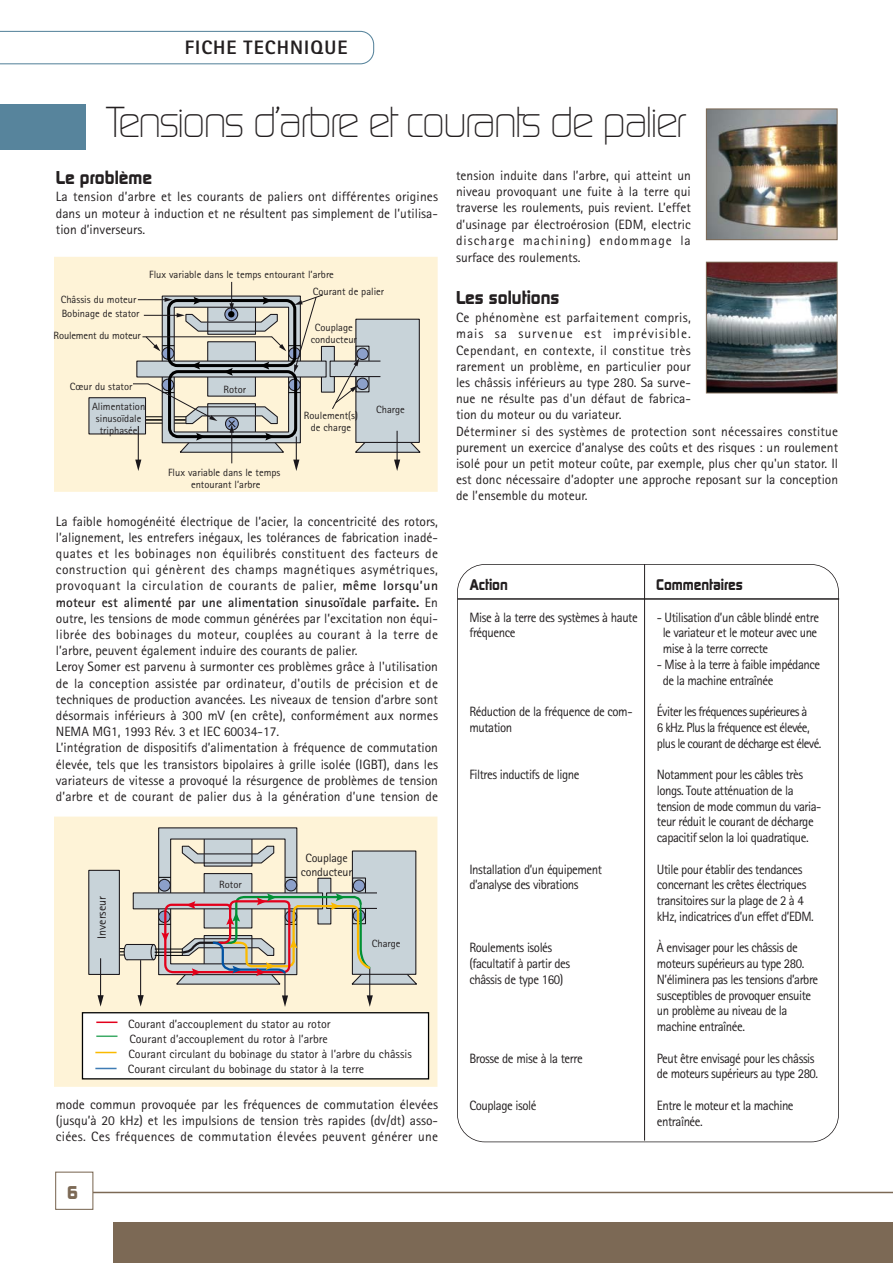
<style>
.page{position:relative;width:893px;height:1263px;background:#fff}
.page>*{position:absolute;margin:0;border:0;box-sizing:border-box;transform-origin:0 0}
.t1{font:300 42px "Digital";letter-spacing:-.055em;color:#231f20;scale:.95 1}
.t2{font:800 19.5px "Rotis Sans Serif";letter-spacing:.055em;color:#231f20}
.t3{font:700 18px "Digital";color:#231f20}
.t4{font:700 18px "Digital";color:#7c6955}
.t5{font:700 15px "Digital";color:#231f20;scale:.95 1}
.t6{font:13.5px/16.2px "Rotis Sans Serif";color:#231f20;text-align:justify}
.t7{font:13.5px/15.8px "Rotis Sans Serif";letter-spacing:-.035em;color:#231f20;scale:.95 1}
.t8{font:13.5px/15.8px "Rotis Sans Serif";letter-spacing:-.05em;color:#231f20;scale:.95 1}
.t9{font:12px/14.9px "Rotis Sans Serif";color:#231f20}
.t10{font:10.5px/12px "Rotis Sans Serif";color:#231f20;text-align:center}
.s1{font-weight:700}
</style>
<div class="page">
<div style="left:113px;top:1223px;width:780px;height:40px;background:#7c6955"></div>
<hr style="left:72px;top:1192px;width:821px;height:1px;background:#7c6955">
<div style="left:56px;top:1173px;width:36px;height:36px;background:#fff"></div>
<div style="left:55px;top:1171px;width:38px;height:39px;border:1px solid #7c6955"></div>
<svg style="left:0;top:31px;width:374px;height:33px"></svg>
<div style="left:0;top:104px;width:85px;height:45px;background:#57849c"></div>
<hr style="left:457px;top:598px;width:382px;height:2px;background:#231f20">
<div style="left:54px;top:816px;width:383px;height:271px;background:#fef3d7"></div>
<svg style="left:120px;top:948px;width:4px;height:7px"></svg>
<div style="left:133px;top:892px;width:190px;height:17px;background:#c8d3d9;border:1px solid #1a171b"></div>
<div style="left:88px;top:870px;width:32px;height:105px;background:#c8d3d9;border:1px solid #1a171b"></div>
<svg style="left:124px;top:944px;width:6px;height:16px"></svg>
<div style="left:126px;top:944px;width:28px;height:16px;background:#c8d3d9;border:1px solid #1a171b"></div>
<svg style="left:151px;top:944px;width:6px;height:16px"></svg>
<div style="left:82px;top:1012px;width:347px;height:67px;background:#fff;border:1px solid #000"></div>
<hr style="left:96px;top:1021px;width:21px;height:2px;background:#e3001c">
<hr style="left:96px;top:1035px;width:21px;height:2px;background:#3eab67">
<svg style="left:95px;top:1052px;width:22px;height:1px"></svg>
<svg style="left:95px;top:1068px;width:22px;height:1px"></svg>
<hr style="left:100px;top:958px;width:1px;height:39px;background:#1a171b">
<svg style="left:98px;top:995px;width:6px;height:12px"></svg>
<hr style="left:140px;top:960px;width:1px;height:37px;background:#1a171b">
<svg style="left:138px;top:995px;width:6px;height:11px"></svg>
<svg style="left:155px;top:827px;width:264px;height:180px;background:#d5d1c5"></svg>
<div style="left:55px;top:257px;width:383px;height:235px;background:#fef3d7"></div>
<svg style="left:353px;top:441px;width:69px;height:12px"></svg>
<svg style="left:321px;top:346px;width:14px;height:47px"></svg>
<div style="left:88px;top:397px;width:58px;height:37px;background:#c8d3d9;border:1px solid #1a171b"></div>
<div style="left:355px;top:319px;width:65px;height:124px;background:#c8d3d9;border:1px solid #1a171b"></div>
<svg style="left:356px;top:346px;width:13px;height:46px"></svg>
<div style="left:330px;top:361px;width:51px;height:16px;background:#c8d3d9;border:1px solid #1a171b"></div>
<div style="left:356px;top:348px;width:13px;height:12px;background:#8ca0ca;border:1px solid #1a171b;border-radius:50%"></div>
<div style="left:356px;top:378px;width:13px;height:12px;background:#8ca0ca;border:1px solid #1a171b;border-radius:50%"></div>
<svg style="left:331px;top:358px;width:28px;height:52px"></svg>
<svg style="left:133px;top:282px;width:191px;height:189px;background:#c6c3b7"></svg>
<hr style="left:397px;top:431px;width:1px;height:31px;background:#1a171b">
<svg style="left:394px;top:460px;width:6px;height:11px"></svg>
<img style="left:708px;top:264px;width:128px;height:127px">
<div style="left:706px;top:262px;width:132px;height:131px;border:1px solid #7c6955"></div>
<img style="left:708px;top:110px;width:128px;height:128px">
<div style="left:706px;top:108px;width:132px;height:132px;border:1px solid #7c6955"></div>
<div style="left:457px;top:564px;width:382px;height:578px;border:2px solid #231f20;border-radius:28px"></div>
<hr style="left:644px;top:564px;width:1px;height:576px;background:#231f20">
<h2 class="t2" style="left:185px;top:41px;width:164px">FICHE TECHNIQUE</h2>
<h1 class="t1" style="left:106px;top:106px;width:611px">Tensions d’arbre et courants de palier</h1>
<h3 class="t3" style="left:56px;top:170px;width:98px">Le problème</h3>
<p class="t6" style="left:56px;top:190px;width:384px">La tension d’arbre et les courants de paliers ont différentes origines dans un moteur à induction et ne résultent pas simplement de l’utilisa&shy;tion d’inverseurs.</p>
<p class="t10" style="left:61px;top:295px;width:77px">Châssis du moteur</p>
<p class="t10" style="left:54px;top:304px;width:89px;line-height:21.9px;text-align:right">Bobinage de stator<br>Roulement du moteur</p>
<p class="t10" style="left:149px;top:270px;width:186px">Flux variable dans le temps entourant l’arbre</p>
<p class="t10" style="left:313px;top:286px;width:73px">Courant de palier</p>
<p class="t10" style="left:311px;top:322px;width:48px">Couplage conducteur</p>
<p class="t10" style="left:92px;top:377px;width:55px;line-height:20.1px;text-align:left;text-indent:-22px">Cœur du stator<br>Alimentation</p>
<p class="t10" style="left:96px;top:413px;width:47px">sinusoïdale triphasée</p>
<p class="t10" style="left:223px;top:384px;width:24px">Rotor</p>
<p class="t10" style="left:168px;top:467px;width:114px">Flux variable dans le temps entourant l’arbre</p>
<p class="t10" style="left:304px;top:410px;width:56px">Roulement(s) de charge</p>
<p class="t10" style="left:376px;top:404px;width:30px">Charge</p>
<p class="t6" style="left:56px;top:514px;width:384px;text-align:left">La faible homogénéité électrique de l’acier, la concentricité des rotors, l’alignement, les entrefers inégaux, les tolérances de fabrication inadé&shy;quates et les bobinages non équilibrés constituent des facteurs de construction qui génèrent des champs magnétiques asymétriques, provoquant la circulation de courants de palier, <span class="s1">même lorsqu’un moteur est alimenté par une alimentation sinusoïdale parfaite.</span> En outre, les tensions de mode commun générées par l’excitation non équi&shy;librée des bobinages du moteur, couplées au courant à la terre de l’arbre, peuvent également induire des courants de palier.<br>Leroy Somer est parvenu à surmonter ces problèmes grâce à l'utilisation de la conception assistée par ordinateur, d'outils de précision et de techniques de production avancées. Les niveaux de tension d’arbre sont désormais inférieurs à 300 mV (en crête), conformément aux normes NEMA MG1, 1993 Rév. 3 et IEC 60034-17.<br>L’intégration de dispositifs d’alimentation à fréquence de commutation élevée, tels que les transistors bipolaires à grille isolée (IGBT), dans les variateurs de vitesse a provoqué la résurgence de problèmes de tension d’arbre et de courant de palier dus à la génération d’une tension de</p>
<p class="t9" style="left:95px;top:939px;width:44px;rotate:-90deg">Inverseur</p>
<p class="t10" style="left:219px;top:880px;width:24px">Rotor</p>
<p class="t9" style="left:301px;top:852px;width:53px;line-height:13.5px;text-align:center">Couplage conducteur</p>
<p class="t10" style="left:372px;top:938px;width:30px">Charge</p>
<p class="t9" style="left:128px;top:1017px;width:285px">Courant d’accouplement du stator au rotor<br>Courant d’accouplement du rotor à l’arbre<br>Courant circulant du bobinage du stator à l’arbre du châssis Courant circulant du bobinage du stator à la terre</p>
<p class="t6" style="left:56px;top:1097px;width:384px">mode commun provoquée par les fréquences de commutation élevées (jusqu’à 20 kHz) et les impulsions de tension très rapides (dv/dt) asso&shy;ciées. Ces fréquences de commutation élevées peuvent générer une</p>
<h3 class="t4" style="left:67px;top:1185px;width:12px">6</h3>
<p class="t6" style="left:456px;top:168px;width:236px">tension induite dans l’arbre, qui atteint un niveau provoquant une fuite à la terre qui traverse les roulements, puis revient. L’effet d’usinage par électroérosion (EDM, electric discharge machining) endommage la surface des roulements.</p>
<h3 class="t3" style="left:456px;top:291px;width:105px">Les solutions</h3>
<p class="t6" style="left:456px;top:311px;width:384px;text-align:left">Ce phénomène est parfaitement compris,<br>mais sa survenue est imprévisible.<br>Cependant, en contexte, il constitue très<br>rarement un problème, en particulier pour<br>les châssis inférieurs au type 280. Sa surve-<br>nue ne résulte pas d'un défaut de fabrica-<br>tion du moteur ou du variateur.<br>Déterminer si des systèmes de protection sont nécessaires constitue purement un exercice d’analyse des coûts et des risques : un roulement isolé pour un petit moteur coûte, par exemple, plus cher qu'un stator. Il est donc nécessaire d’adopter une approche reposant sur la conception de l’ensemble du moteur.</p>
<p class="t5" style="left:470px;top:579px;width:42px">Action</p>
<p class="t5" style="left:656px;top:579px;width:93px">Commentaires</p>
<p class="t7" style="left:469px;top:610px;width:179px">Mise à la terre des systèmes à haute fréquence</p>
<p class="t7" style="left:663px;top:610px;width:166px;text-indent:-6px">- Utilisation d’un câble blindé entre le variateur et le moteur avec une mise à la terre correcte</p>
<p class="t7" style="left:663px;top:658px;width:167px;text-indent:-6px">- Mise à la terre à faible impédance de la machine entraînée</p>
<p class="t8" style="left:657px;top:705px;width:175px">Éviter les fréquences supérieures à<br>6 kHz. Plus la fréquence est élevée, plus le courant de décharge est élevé.</p>
<p class="t7" style="left:657px;top:768px;width:175px">Notamment pour les câbles très longs. Toute atténuation de la tension de mode commun du varia&shy;teur réduit le courant de décharge capacitif selon la loi quadratique.</p>
<p class="t7" style="left:657px;top:862px;width:167px">Utile pour établir des tendances concernant les crêtes électriques transitoires sur la plage de 2 à 4 kHz, indicatrices d’un effet d’EDM.</p>
<p class="t7" style="left:657px;top:941px;width:171px">À envisager pour les châssis de moteurs supérieurs au type 280.<br>N’éliminera pas les tensions d’arbre susceptibles de provoquer ensuite un problème au niveau de la machine entraînée.</p>
<p class="t7" style="left:657px;top:1051px;width:171px">Peut être envisagé pour les châssis de moteurs supérieurs au type 280.</p>
<p class="t7" style="left:657px;top:1099px;width:145px">Entre le moteur et la machine entraînée.</p>
<p class="t7" style="left:469px;top:705px;width:173px">Réduction de la fréquence de com&shy;mutation</p>
<p class="t7" style="left:469px;top:768px;width:117px">Filtres inductifs de ligne</p>
<p class="t7" style="left:469px;top:862px;width:141px">Installation d’un équipement d’analyse des vibrations</p>
<p class="t7" style="left:469px;top:941px;width:108px">Roulements isolés (facultatif à partir des châssis de type 160)</p>
<p class="t7" style="left:469px;top:1051px;width:121px">Brosse de mise à la terre</p>
<p class="t7" style="left:469px;top:1099px;width:72px">Couplage isolé</p>
</div>
